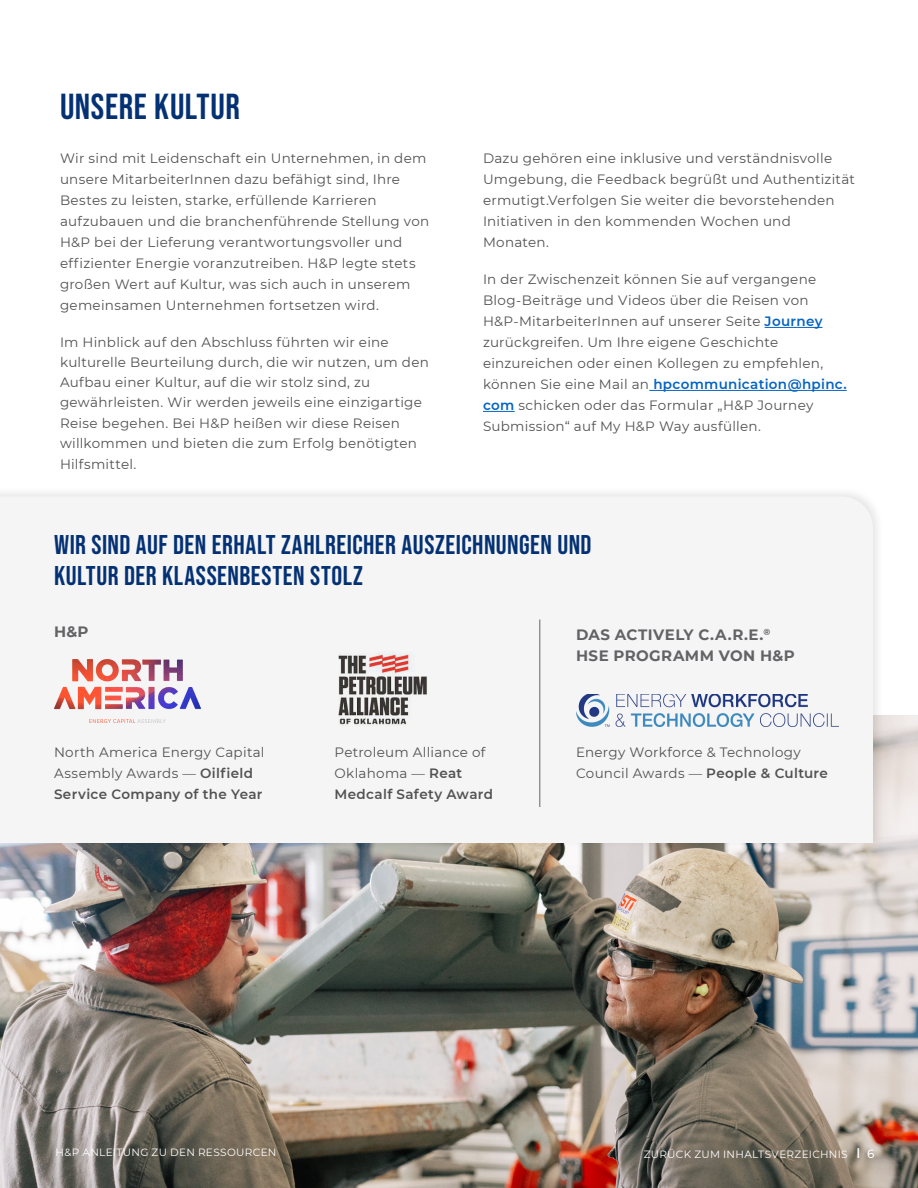
<style>
.page{position:relative;width:918px;height:1188px;background:#fff}
.page>*{position:absolute;margin:0;border:0;box-sizing:border-box;transform-origin:0 0}
.Heading_2_span_columns{font:36px "Bebas Neue";letter-spacing:.02em;color:#043174}
.Heading_2_span_columns-2{font:27px/31.5px "Bebas Neue";letter-spacing:.02em;color:#043174}
.t1{font:700 15px/21px "Montserrat";letter-spacing:.025em;color:#636366}
.t2{font:13.5px/21px "Montserrat";letter-spacing:.02em;color:#525252}
.t3{font:10.5px "Montserrat";letter-spacing:.025em;color:#fff}
.s1{font-weight:600;color:#0563c1}
.s2{font-weight:600}
.s3{font-weight:700}
.s4{font-weight:500;font-size:12px}
</style>
<div class="page">
<img style="left:0;top:716px;width:918px;height:472px">
<div style="left:0;top:485px;width:885px;height:363px;background:#000;opacity:.1"></div>
<div style="left:0;top:497px;width:873px;height:346px;background:#f5f5f6"></div>
<hr style="left:765px;top:327px;width:58px;height:1px;background:#0563c1">
<hr style="left:649px;top:390px;width:198px;height:1px;background:#0563c1">
<hr style="left:483px;top:411px;width:32px;height:1px;background:#0563c1">
<img style="left:54px;top:660px;width:147px;height:63px">
<img style="left:334px;top:651px;width:94px;height:78px">
<img style="left:576px;top:694px;width:263px;height:33px">
<hr style="left:540px;top:620px;width:1px;height:187px;background:#636366">
<p class="Heading_2_span_columns" style="left:60px;top:87px;width:182px">UNSERE KULTUR</p>
<p class="t2" style="left:60px;top:147px;width:371px">Wir sind mit Leidenschaft ein Unternehmen, in dem unsere MitarbeiterInnen dazu befähigt sind, Ihre Bestes zu leisten, starke, erfüllende Karrieren aufzubauen und die branchenführende Stellung von H&amp;P bei der Lieferung verantwortungsvoller und effizienter Energie voranzutreiben. H&amp;P legte stets großen Wert auf Kultur, was sich auch in unserem gemeinsamen Unternehmen fortsetzen wird.</p>
<p class="t2" style="left:60px;top:331px;width:370px;line-height:20.4px">Im Hinblick auf den Abschluss führten wir eine kulturelle Beurteilung durch, die wir nutzen, um den Aufbau einer Kultur, auf die wir stolz sind, zu gewährleisten. Wir werden jeweils eine einzigartige Reise begehen. Bei H&amp;P heißen wir diese Reisen willkommen und bieten die zum Erfolg benötigten Hilfsmittel.</p>
<p class="t2" style="left:483px;top:147px;width:373px">Dazu gehören eine inklusive und verständnisvolle Umgebung, die Feedback begrüßt und Authentizität ermutigt.Verfolgen Sie weiter die bevorstehenden Initiativen in den kommenden Wochen und Monaten.</p>
<p class="t2" style="left:483px;top:269px;width:365px">In der Zwischenzeit können Sie auf vergangene Blog-Beiträge und Videos über die Reisen von H&amp;P-MitarbeiterInnen auf unserer Seite <span class="s1">Journey </span>zurückgreifen. Um Ihre eigene Geschichte einzureichen oder einen Kollegen zu empfehlen, können Sie eine Mail an <span class="s1">hpcommunication@hpinc. com</span> schicken oder das Formular „H&amp;P Journey Submission“ auf My H&amp;P Way ausfüllen.</p>
<p class="Heading_2_span_columns-2" style="left:54px;top:528px;width:539px">WIR SIND AUF DEN ERHALT ZAHLREICHER AUSZEICHNUNGEN UND<br>KULTUR DER KLASSENBESTEN STOLZ</p>
<h3 class="t1" style="left:54px;top:620px;width:36px">H&amp;P</h3>
<p class="t2" style="left:54px;top:741px;width:212px">North America Energy Capital<br>Assembly Awards — <span class="s2">Oilfield<br>Service Company of the Year</span></p>
<p class="t2" style="left:334px;top:741px;width:160px">Petroleum Alliance of<br>Oklahoma — <span class="s2">Reat<br>Medcalf Safety Award</span></p>
<h3 class="t1" style="left:576px;top:623px;width:220px">DAS ACTIVELY C.A.R.E.<sup>®<br></sup>HSE PROGRAMM VON H&amp;P</h3>
<p class="t2" style="left:576px;top:741px;width:253px">Energy Workforce &amp; Technology<br>Council Awards — <span class="s2">People &amp; Culture</span></p>
<p class="t3" style="left:56px;top:1145px;width:222px">H&amp;P ANLEITUNG ZU DEN RESSOURCEN</p>
<p class="t3" style="left:644px;top:1147px;width:232px">ZURÜCK ZUM INHALTSVERZEICHNIS <span class="s3">|</span> <span class="s4">6</span></p>
</div>
